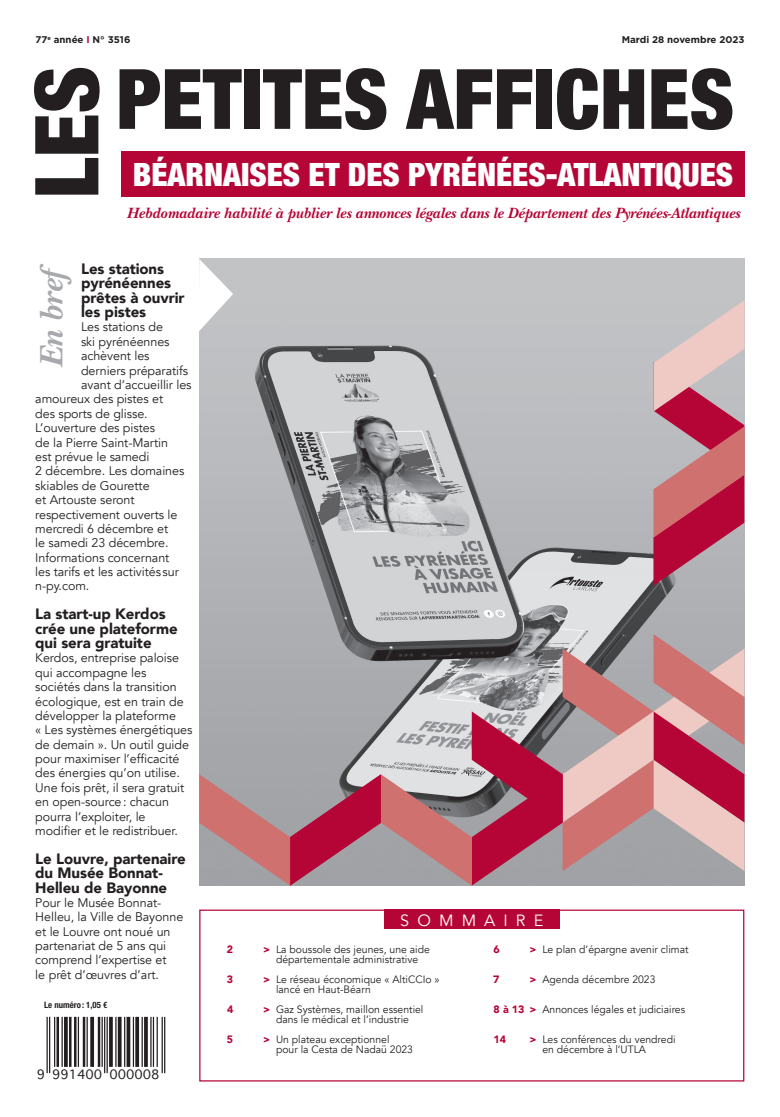
<style>
.page{position:relative;width:780px;height:1117px;background:#fff}
.page>*{position:absolute;margin:0;border:0;box-sizing:border-box;transform-origin:0 0}
.t1{font:900 condensed 88.38px "Helvetica Neue LT Std";color:#231f20}
.t2{font:900 condensed 83.38px "Helvetica Neue LT Std";color:#231f20}
.t3{font:italic 700 33.75px "New Baskerville Std";color:#a8a9ad}
.t4{font:900 condensed 32.25px "Helvetica Neue LT Std";color:#fff}
.t5{font:16.25px "Avenir";letter-spacing:.5em;color:#fff}
.t6{font:italic 700 15.5px "New Baskerville Std";color:#b50536}
.t7{font:900 15px/14.4px "Avenir";letter-spacing:-.005em;color:#231f20}
.t8{font:12.5px/14.4px "Avenir";letter-spacing:-.005em;color:#231f20}
.t9{font:12.5px "Geneva";color:#231f20}
.t10{font:10.62px/10px "Avenir";color:#231f20}
.t11{font:900 10.62px "Avenir";color:#b50536}
.t12{font:700 9.75px "Gotham";color:#231f20}
.t13{font:700 condensed 8.75px "Helvetica Neue LT Std";color:#231f20}
.s1{color:#b50536}
.s2{font-weight:900;color:#b50536}
</style>
<div class="page">
<div style="left:199px;top:909px;width:545px;height:172px;border:1px solid #b50536"></div>
<div style="left:384px;top:909px;width:175px;height:19px;background:#b50536"></div>
<img style="left:199px;top:258px;width:545px;height:376px">
<div style="left:121px;top:151px;width:623px;height:46px;background:#b50536"></div>
<hr style="left:164px;top:1016px;width:1px;height:56px;background:#231f20">
<hr style="left:161px;top:1016px;width:2px;height:56px;background:#231f20">
<hr style="left:156px;top:1016px;width:2px;height:50px;background:#231f20">
<hr style="left:153px;top:1016px;width:1px;height:50px;background:#231f20">
<hr style="left:150px;top:1016px;width:1px;height:50px;background:#231f20">
<hr style="left:146px;top:1016px;width:2px;height:50px;background:#231f20">
<hr style="left:145px;top:1016px;width:1px;height:50px;background:#231f20">
<hr style="left:144px;top:1016px;width:1px;height:50px;background:#231f20">
<hr style="left:141px;top:1016px;width:2px;height:50px;background:#231f20">
<hr style="left:138px;top:1016px;width:1px;height:50px;background:#231f20">
<hr style="left:136px;top:1016px;width:2px;height:50px;background:#231f20">
<hr style="left:135px;top:1016px;width:1px;height:50px;background:#231f20">
<hr style="left:133px;top:1016px;width:1px;height:50px;background:#231f20">
<hr style="left:129px;top:1016px;width:1px;height:50px;background:#231f20">
<hr style="left:128px;top:1016px;width:1px;height:50px;background:#231f20">
<hr style="left:126px;top:1016px;width:2px;height:50px;background:#231f20">
<hr style="left:124px;top:1016px;width:1px;height:50px;background:#231f20">
<hr style="left:120px;top:1016px;width:1px;height:50px;background:#231f20">
<hr style="left:119px;top:1016px;width:1px;height:50px;background:#231f20">
<hr style="left:118px;top:1016px;width:1px;height:50px;background:#231f20">
<hr style="left:115px;top:1016px;width:1px;height:50px;background:#231f20">
<hr style="left:111px;top:1016px;width:2px;height:50px;background:#231f20">
<hr style="left:110px;top:1016px;width:1px;height:50px;background:#231f20">
<hr style="left:109px;top:1016px;width:1px;height:50px;background:#231f20">
<hr style="left:106px;top:1016px;width:2px;height:56px;background:#231f20">
<hr style="left:104px;top:1016px;width:1px;height:56px;background:#231f20">
<hr style="left:101px;top:1016px;width:2px;height:50px;background:#231f20">
<hr style="left:99px;top:1016px;width:1px;height:50px;background:#231f20">
<hr style="left:98px;top:1016px;width:1px;height:50px;background:#231f20">
<hr style="left:93px;top:1016px;width:1px;height:50px;background:#231f20">
<hr style="left:91px;top:1016px;width:2px;height:50px;background:#231f20">
<hr style="left:90px;top:1016px;width:1px;height:50px;background:#231f20">
<hr style="left:86px;top:1016px;width:2px;height:50px;background:#231f20">
<hr style="left:84px;top:1016px;width:1px;height:50px;background:#231f20">
<hr style="left:83px;top:1016px;width:1px;height:50px;background:#231f20">
<hr style="left:78px;top:1016px;width:1px;height:50px;background:#231f20">
<hr style="left:75px;top:1016px;width:1px;height:50px;background:#231f20">
<hr style="left:74px;top:1016px;width:1px;height:50px;background:#231f20">
<hr style="left:70px;top:1016px;width:1px;height:50px;background:#231f20">
<hr style="left:69px;top:1016px;width:1px;height:50px;background:#231f20">
<hr style="left:66px;top:1016px;width:2px;height:50px;background:#231f20">
<hr style="left:65px;top:1016px;width:1px;height:50px;background:#231f20">
<hr style="left:64px;top:1016px;width:1px;height:50px;background:#231f20">
<hr style="left:61px;top:1016px;width:2px;height:50px;background:#231f20">
<hr style="left:58px;top:1016px;width:1px;height:50px;background:#231f20">
<hr style="left:56px;top:1016px;width:2px;height:50px;background:#231f20">
<hr style="left:54px;top:1016px;width:1px;height:50px;background:#231f20">
<hr style="left:49px;top:1016px;width:1px;height:56px;background:#231f20">
<hr style="left:46px;top:1016px;width:2px;height:56px;background:#231f20">
<svg style="left:199px;top:259px;width:34px;height:72px"></svg>
<svg style="left:653px;top:300px;width:91px;height:285px"></svg>
<svg style="left:199px;top:634px;width:545px;height:251px"></svg>
<p class="t12" style="left:35px;top:33px;width:96px">77<sup>e</sup> année <span class="s1">I</span> N° 3516</p>
<p class="t12" style="left:621px;top:33px;width:124px">Mardi 28 novembre 2023</p>
<h1 class="t1" style="left:12px;top:198px;width:134px;rotate:-90deg">LES</h1>
<h2 class="t2" style="left:116px;top:48px;width:619px">PETITES AFFICHES</h2>
<h3 class="t4" style="left:133px;top:154px;width:601px">BÉARNAISES ET DES PYRÉNÉES-ATLANTIQUES</h3>
<p class="t6" style="left:127px;top:204px;width:615px">Hebdomadaire habilité à publier les annonces légales dans le Département des Pyrénées-Atlantiques</p>
<p class="t7" style="left:81px;top:261px;width:105px">Les stations pyrénéennes prêtes à ouvrir les pistes</p>
<p class="t8" style="left:81px;top:320px;width:83px">Les stations de</p>
<p class="t8" style="left:81px;top:334px;width:90px">ski pyrénéennes</p>
<p class="t8" style="left:81px;top:349px;width:70px">achèvent les</p>
<p class="t8" style="left:81px;top:363px;width:109px">derniers préparatifs</p>
<p class="t8" style="left:81px;top:377px;width:112px">avant d’accueillir les</p>
<p class="t8" style="left:35px;top:392px;width:129px">amoureux des pistes et</p>
<p class="t8" style="left:35px;top:406px;width:114px">des sports de glisse.</p>
<p class="t8" style="left:35px;top:421px;width:121px">L’ouverture des pistes</p>
<p class="t8" style="left:35px;top:435px;width:134px">de la Pierre Saint-Martin</p>
<p class="t8" style="left:35px;top:449px;width:116px">est prévue le samedi</p>
<p class="t8" style="left:35px;top:464px;width:151px">2 décembre. Les domaines</p>
<p class="t8" style="left:35px;top:478px;width:116px">skiables de Gourette</p>
<p class="t8" style="left:35px;top:492px;width:101px">et Artouste seront</p>
<p class="t8" style="left:35px;top:507px;width:143px">respectivement ouverts le</p>
<p class="t8" style="left:35px;top:521px;width:134px">mercredi 6 décembre et</p>
<p class="t8" style="left:35px;top:536px;width:135px">le samedi 23 décembre.</p>
<p class="t8" style="left:35px;top:550px;width:136px">Informations concernant</p>
<p class="t8" style="left:35px;top:564px;width:145px">les tarifs et les activités sur</p>
<p class="t8" style="left:35px;top:579px;width:56px">n-py.com.</p>
<p class="t7" style="left:35px;top:606px;width:144px">La start-up Kerdos crée une plateforme qui sera gratuite</p>
<p class="t8" style="left:35px;top:651px;width:159px">Kerdos, entreprise paloise qui accompagne les sociétés dans la transition écologique, est en train de développer la plateforme<br>« Les systèmes énergétiques de demain ». Un outil guide pour maximiser l’efficacité des énergies qu’on utilise.<br>Une fois prêt, il sera gratuit en open-source: chacun pourra l’exploiter, le modifier et le redistribuer.</p>
<p class="t7" style="left:35px;top:850px;width:152px">Le Louvre, partenaire du Musée Bonnat-<br>Helleu de Bayonne</p>
<p class="t8" style="left:35px;top:895px;width:150px">Pour le Musée Bonnat-<br>Helleu, la Ville de Bayonne et le Louvre ont noué un partenariat de 5 ans qui comprend l’expertise et<br>le prêt d’œuvres d’art.</p>
<h3 class="t3" style="left:32px;top:368px;width:98px;rotate:-90deg">En bref</h3>
<p class="t13" style="left:44px;top:999px;width:65px">Le numéro : 1,05 €</p>
<p class="t9" style="left:37px;top:1066px;width:124px">9 991400 000008</p>
<h3 class="t5" style="left:400px;top:910px;width:145px">SOMMAIRE</h3>
<p class="t11" style="left:227px;top:939px;width:8px">2</p>
<p class="t10" style="left:263px;top:944px;width:168px;text-align:center"><span class="s2">&gt;</span> La boussole des jeunes, une aide départementale administrative</p>
<p class="t11" style="left:227px;top:969px;width:8px">3</p>
<p class="t10" style="left:276px;top:974px;width:165px;text-indent:-13px"><span class="s2">&gt;</span> Le réseau économique « AltiCCIo » lancé en Haut-Béarn</p>
<p class="t11" style="left:227px;top:999px;width:8px">4</p>
<p class="t10" style="left:263px;top:1004px;width:162px;text-align:center"><span class="s2">&gt;</span> Gaz Systèmes, maillon essentiel dans le médical et l’industrie</p>
<p class="t11" style="left:227px;top:1029px;width:8px">5</p>
<p class="t10" style="left:276px;top:1034px;width:138px;text-indent:-13px"><span class="s2">&gt;</span> Un plateau exceptionnel pour la Cesta de Nadaü 2023</p>
<p class="t11" style="left:493px;top:939px;width:8px">6</p>
<p class="t10" style="left:529px;top:944px;width:161px"><span class="s2">&gt;</span> Le plan d’épargne avenir climat</p>
<p class="t11" style="left:493px;top:969px;width:8px">7</p>
<p class="t10" style="left:529px;top:974px;width:128px"><span class="s2">&gt;</span> Agenda décembre 2023</p>
<p class="t10" style="left:493px;top:1004px;width:193px"><span class="s2">8 à 13 &gt;</span> Annonces légales et judiciaires</p>
<p class="t11" style="left:493px;top:1029px;width:14px">14</p>
<p class="t10" style="left:542px;top:1034px;width:135px;text-indent:-13px"><span class="s2">&gt;</span> Les conférences du vendredi en décembre à l’UTLA</p>
</div>
